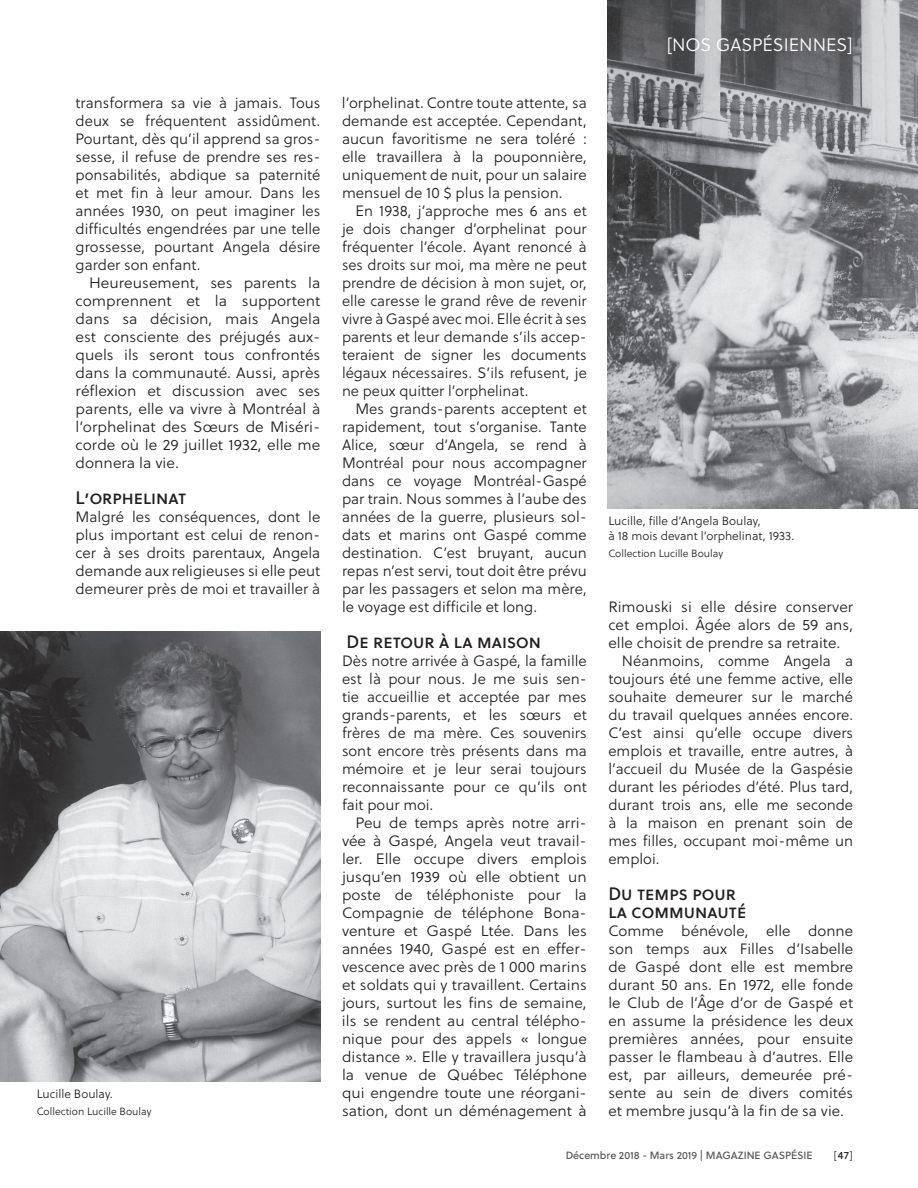
<style>
.page{position:relative;width:918px;height:1188px;background:#fff}
.page>*{position:absolute;margin:0;border:0;box-sizing:border-box;transform-origin:0 0}
.t1{font:18px/18px "Soleil";letter-spacing:.01em;color:#231f20}
.t2{font:300 18px "Soleil";color:#fff}
.t3{font:300 15px/18px "Soleil";color:#231f20;text-align:justify}
.t4{font:300 15px/18px "Soleil";color:#231f20;text-align:justify;scale:1.04 1}
.t5{font:300 12px/15px "Soleil";color:#231f20}
.t6{font:300 10.5px "Soleil";color:#231f20}
.t7{font:10.5px "Soleil";color:#57585a}
.s1{font-weight:400}
</style>
<div class="page">
<img style="left:608px;top:0;width:310px;height:508px">
<img style="left:0;top:631px;width:320px;height:451px">
<p class="t3" style="left:76px;top:94px;width:246px">transformera sa vie à jamais. Tous deux se fréquentent assidûment.<br>Pourtant, dès qu’il apprend sa gros&shy;sesse, il refuse de prendre ses res&shy;ponsabilités, abdique sa paternité et met fin à leur amour. Dans les années 1930, on peut imaginer les difficultés engendrées par une telle grossesse, pourtant Angela désire garder son enfant.</p>
<p class="t4" style="left:76px;top:274px;width:237px;text-indent:14px">Heureusement, ses parents la comprennent et la supportent dans sa décision, mais Angela est consciente des préjugés aux&shy;quels ils seront tous confrontés dans la communauté. Aussi, après réflexion et discussion avec ses parents, elle va vivre à Montréal à l’orphelinat des Sœurs de Miséri&shy;corde où le 29 juillet 1932, elle me donnera la vie.</p>
<p class="t1" style="left:76px;top:488px;width:112px">L’orphelinat</p>
<p class="t3" style="left:76px;top:508px;width:246px">Malgré les conséquences, dont le plus important est celui de renon&shy;cer à ses droits parentaux, Angela demande aux religieuses si elle peut demeurer près de moi et travailler à</p>
<p class="t5" style="left:37px;top:1086px;width:78px">Lucille Boulay.</p>
<p class="t6" style="left:37px;top:1104px;width:116px">Collection Lucille Boulay</p>
<p class="t3" style="left:342px;top:94px;width:246px">l’orphelinat. Contre toute attente, sa demande est acceptée. Cependant, aucun favoritisme ne sera toléré : elle travaillera à la pouponnière, uniquement de nuit, pour un salaire mensuel de 10 $ plus la pension.</p>
<p class="t3" style="left:342px;top:202px;width:246px;text-indent:14px">En 1938, j’approche mes 6 ans et je dois changer d’orphelinat pour fréquenter l’école. Ayant renoncé à ses droits sur moi, ma mère ne peut prendre de décision à mon sujet, or, elle caresse le grand rêve de revenir vivre à Gaspé avec moi. Elle écrit à ses parents et leur demande s’ils accep&shy;teraient de signer les documents légaux nécessaires. S’ils refusent, je ne peux quitter l’orphelinat.</p>
<p class="t3" style="left:342px;top:400px;width:246px;text-indent:14px">Mes grands-parents acceptent et rapidement, tout s’organise. Tante Alice, sœur d’Angela, se rend à Montréal pour nous accompagner dans ce voyage Montréal-Gaspé par train. Nous sommes à l’aube des années de la guerre, plusieurs sol&shy;dats et marins ont Gaspé comme destination. C’est bruyant, aucun repas n’est servi, tout doit être prévu par les passagers et selon ma mère, le voyage est difficile et long.</p>
<p class="t1" style="left:346px;top:632px;width:196px">De retour à la maison</p>
<p class="t3" style="left:342px;top:652px;width:246px">Dès notre arrivée à Gaspé, la famille est là pour nous. Je me suis sen&shy;tie accueillie et acceptée par mes grands-parents, et les sœurs et frères de ma mère. Ces souvenirs sont encore très présents dans ma mémoire et je leur serai toujours reconnaissante pour ce qu’ils ont fait pour moi.</p>
<p class="t3" style="left:342px;top:814px;width:246px;text-indent:14px">Peu de temps après notre arri&shy;vée à Gaspé, Angela veut travail&shy;ler. Elle occupe divers emplois jusqu’en 1939 où elle obtient un poste de téléphoniste pour la Compagnie de téléphone Bona&shy;venture et Gaspé Ltée. Dans les années 1940, Gaspé est en effer&shy;vescence avec près de 1 000 marins et soldats qui y travaillent. Certains jours, surtout les fins de semaine, ils se rendent au central télépho&shy;nique pour des appels « longue distance ». Elle y travaillera jusqu’à la venue de Québec Téléphone qui engendre toute une réorgani&shy;sation, dont un déménagement à</p>
<p class="t2" style="left:666px;top:32px;width:188px">[NOS GASPÉSIENNES]</p>
<p class="t5" style="left:608px;top:513px;width:187px">Lucille, fille d’Angela Boulay,<br>à 18 mois devant l’orphelinat, 1933.</p>
<p class="t6" style="left:608px;top:546px;width:116px">Collection Lucille Boulay</p>
<p class="t3" style="left:608px;top:598px;width:246px">Rimouski si elle désire conserver</p>
<p class="t3" style="left:608px;top:616px;width:246px">cet emploi. Âgée alors de 59 ans,</p>
<p class="t3" style="left:608px;top:634px;width:234px">elle choisit de prendre sa retraite.</p>
<p class="t3" style="left:622px;top:652px;width:233px">Néanmoins, comme Angela a</p>
<p class="t3" style="left:608px;top:670px;width:246px">toujours été une femme active, elle</p>
<p class="t3" style="left:608px;top:688px;width:246px">souhaite demeurer sur le marché</p>
<p class="t3" style="left:608px;top:706px;width:246px">du travail quelques années encore.</p>
<p class="t3" style="left:608px;top:724px;width:246px">C’est ainsi qu’elle occupe divers</p>
<p class="t3" style="left:608px;top:742px;width:246px">emplois et travaille, entre autres, à</p>
<p class="t3" style="left:608px;top:760px;width:246px">l’accueil du Musée de la Gaspésie</p>
<p class="t3" style="left:608px;top:778px;width:246px">durant les périodes d’été. Plus tard,</p>
<p class="t3" style="left:608px;top:796px;width:246px">durant trois ans, elle me seconde</p>
<p class="t3" style="left:608px;top:814px;width:246px">à la maison en prenant soin de</p>
<p class="t3" style="left:608px;top:832px;width:246px">mes filles, occupant moi-même un</p>
<p class="t3" style="left:608px;top:850px;width:53px">emploi.</p>
<p class="t1" style="left:608px;top:884px;width:140px">Du temps pour la communauté</p>
<p class="t3" style="left:608px;top:922px;width:246px">Comme bénévole, elle donne son temps aux Filles d’Isabelle de Gaspé dont elle est membre durant 50 ans. En 1972, elle fonde le Club de l’Âge d’or de Gaspé et en assume la présidence les deux premières années, pour ensuite passer le flambeau à d’autres. Elle est, par ailleurs, demeurée pré&shy;sente au sein de divers comités et membre jusqu’à la fin de sa vie.</p>
<p class="t7" style="left:566px;top:1148px;width:248px">Décembre 2018 - Mars 2019 | MAGAZINE GASPÉSIE</p>
<p class="t6" style="left:834px;top:1148px;width:21px">[<span class="s1">47</span>]</p>
</div>
